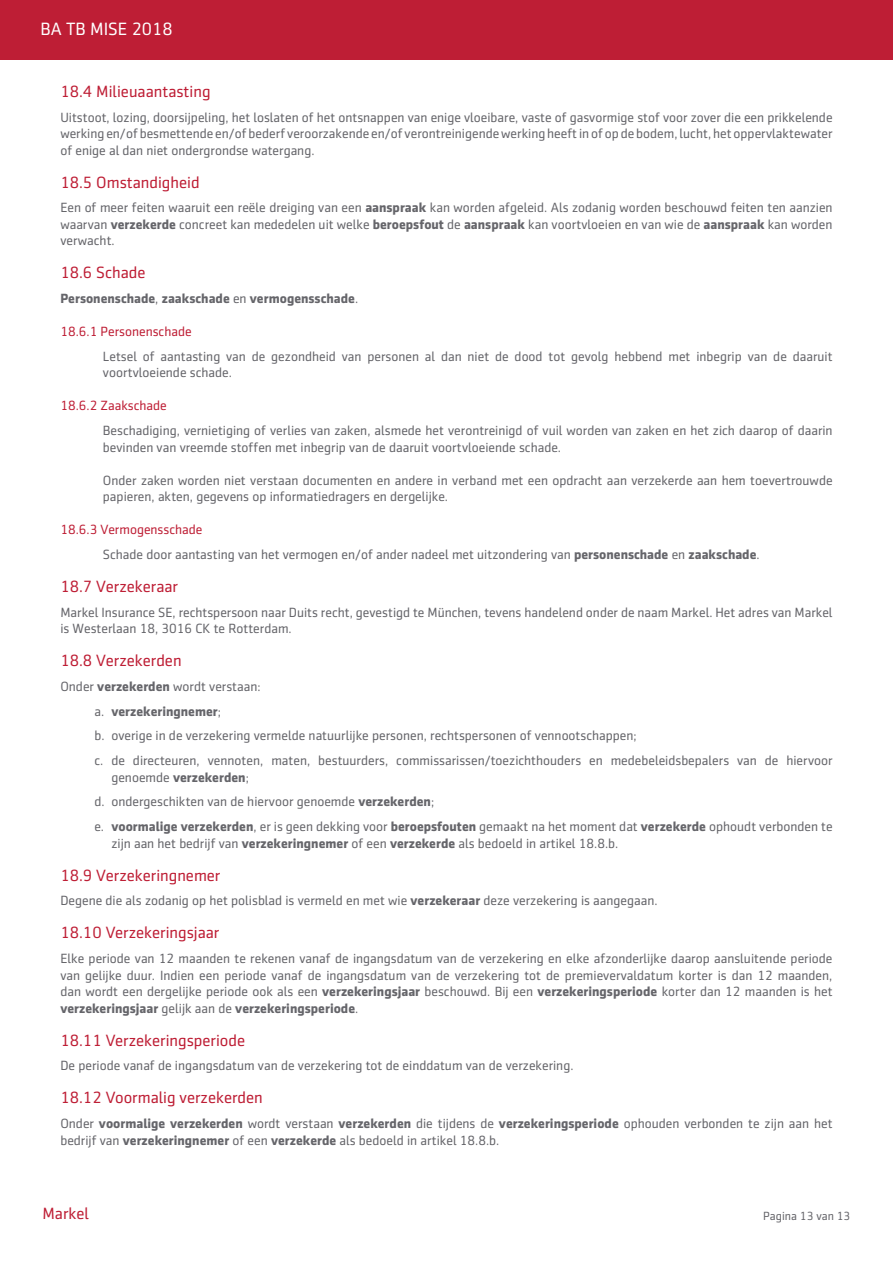
<style>
.page{position:relative;width:893px;height:1263px;background:#fff}
.page>*{position:absolute;margin:0;border:0;box-sizing:border-box;transform-origin:0 0}
.Überschrift_13_20_bo{font:18px "Sentico Sans DT";color:#fff}
._1_1_Unter{font:16.5px "Sentico Sans DT";color:#be1e35}
.Standard_Text{font:13.5px/16.5px "Sentico Sans DT";color:#65656a;text-align:justify}
.Eingerückt_4{font:13.5px/16.5px "Sentico Sans DT";color:#65656a}
.Standard_Text-2{font:700 13.5px "Sentico Sans DT";color:#65656a}
._1_1_1_Unter{font:13.5px "Sentico Sans DT";color:#be1e35}
.t1{font:12px "Sentico Sans DT";color:#65656a}
.s1{font-weight:700}
.s2{font-weight:400}
</style>
<div class="page">
<div style="left:0;top:0;width:893px;height:59px;background:#be1e35"></div>
<p class="Überschrift_13_20_bo" style="left:41px;top:19px;width:133px">BA TB MISE 2018</p>
<p class="_1_1_Unter" style="left:60px;top:82px;width:152px">18.4 Milieuaantasting</p>
<p class="Standard_Text" style="left:60px;top:109px;width:774px">Uitstoot, lozing, doorsijpeling, het loslaten of het ontsnappen van enige vloeibare, vaste of gasvormige stof voor zover die een prikkelende werking en/of besmettende en/of bederf veroorzakende en/of verontreinigende werking heeft in of op de bodem, lucht, het oppervlaktewater of enige al dan niet ondergrondse watergang.</p>
<p class="_1_1_Unter" style="left:60px;top:173px;width:141px">18.5 Omstandigheid</p>
<p class="Standard_Text" style="left:60px;top:199px;width:774px">Een of meer feiten waaruit een reële dreiging van een <span class="s1">aanspraak</span> kan worden afgeleid. Als zodanig worden beschouwd feiten ten aanzien waarvan <span class="s1">verzekerde</span> concreet kan mededelen uit welke <span class="s1">beroepsfout</span> de <span class="s1">aanspraak</span> kan voortvloeien en van wie de <span class="s1">aanspraak</span> kan worden verwacht.</p>
<p class="_1_1_Unter" style="left:60px;top:264px;width:87px">18.6 Schade</p>
<p class="Standard_Text-2" style="left:60px;top:291px;width:299px">Personenschade<span class="s2">,</span> zaakschade <span class="s2">en</span> vermogensschade<span class="s2">.</span></p>
<p class="_1_1_1_Unter" style="left:60px;top:324px;width:133px">18.6.1 Personenschade</p>
<p class="Eingerückt_4" style="left:103px;top:348px;width:731px">Letsel of aantasting van de gezondheid van personen al dan niet de dood tot gevolg hebbend met inbegrip van de daaruit voortvloeiende schade.</p>
<p class="_1_1_1_Unter" style="left:60px;top:398px;width:108px">18.6.2 Zaakschade</p>
<p class="Eingerückt_4" style="left:103px;top:422px;width:731px">Beschadiging, vernietiging of verlies van zaken, alsmede het verontreinigd of vuil worden van zaken en het zich daarop of daarin bevinden van vreemde stoffen met inbegrip van de daaruit voortvloeiende schade.</p>
<p class="Eingerückt_4" style="left:103px;top:472px;width:731px">Onder zaken worden niet verstaan documenten en andere in verband met een opdracht aan verzekerde aan hem toevertrouwde papieren, akten, gegevens op informatiedragers en dergelijke.</p>
<p class="_1_1_1_Unter" style="left:60px;top:522px;width:144px">18.6.3 Vermogensschade</p>
<p class="Eingerückt_4" style="left:103px;top:546px;width:658px">Schade door aantasting van het vermogen en/of ander nadeel met uitzondering van <span class="s1">personenschade</span> en <span class="s1">zaakschade</span>.</p>
<p class="_1_1_Unter" style="left:60px;top:577px;width:119px">18.7 Verzekeraar</p>
<p class="Standard_Text" style="left:60px;top:604px;width:774px">Markel Insurance SE, rechtspersoon naar Duits recht, gevestigd te München, tevens handelend onder de naam Markel. Het adres van Markel</p>
<p class="Standard_Text" style="left:60px;top:620px;width:233px">is Westerlaan 18, 3016 CK te Rotterdam.</p>
<p class="_1_1_Unter" style="left:60px;top:651px;width:123px">18.8 Verzekerden</p>
<p class="Standard_Text" style="left:60px;top:678px;width:202px">Onder <span class="s1">verzekerden</span> wordt verstaan:</p>
<p class="Standard_Text-2" style="left:94px;top:703px;width:128px"><span class="s2">a.</span> verzekeringnemer<span class="s2">;</span></p>
<p class="Standard_Text" style="left:94px;top:727px;width:544px">b. overige in de verzekering vermelde natuurlijke personen, rechtspersonen of vennootschappen;</p>
<p class="Standard_Text" style="left:111px;top:752px;width:723px;text-indent:-17px">c. de directeuren, vennoten, maten, bestuurders, commissarissen/toezichthouders en medebeleidsbepalers van de hiervoor genoemde <span class="s1">verzekerden</span>;</p>
<p class="Standard_Text" style="left:94px;top:793px;width:341px">d. ondergeschikten van de hiervoor genoemde <span class="s1">verzekerden</span>;</p>
<p class="Standard_Text" style="left:111px;top:818px;width:723px;text-indent:-17px">e. <span class="s1">voormalige verzekerden</span>, er is geen dekking voor <span class="s1">beroepsfouten</span> gemaakt na het moment dat <span class="s1">verzekerde</span> ophoudt verbonden te zijn aan het bedrijf van <span class="s1">verzekeringnemer</span> of een <span class="s1">verzekerde</span> als bedoeld in artikel 18.8.b.</p>
<p class="_1_1_Unter" style="left:60px;top:866px;width:162px">18.9 Verzekeringnemer</p>
<p class="Standard_Text" style="left:60px;top:892px;width:599px">Degene die als zodanig op het polisblad is vermeld en met wie <span class="s1">verzekeraar</span> deze verzekering is aangegaan.</p>
<p class="_1_1_Unter" style="left:60px;top:924px;width:161px">18.10 Verzekeringsjaar</p>
<p class="Standard_Text" style="left:60px;top:950px;width:774px">Elke periode van 12 maanden te rekenen vanaf de ingangsdatum van de verzekering en elke afzonderlijke daarop aansluitende periode van gelijke duur. Indien een periode vanaf de ingangsdatum van de verzekering tot de premievervaldatum korter is dan 12 maanden, dan wordt een dergelijke periode ook als een <span class="s1">verzekeringsjaar</span> beschouwd. Bij een <span class="s1">verzekeringsperiode</span> korter dan 12 maanden is het <span class="s1">verzekeringsjaar</span> gelijk aan de <span class="s1">verzekeringsperiode</span>.</p>
<p class="_1_1_Unter" style="left:60px;top:1031px;width:186px">18.11 Verzekeringsperiode</p>
<p class="Standard_Text" style="left:60px;top:1057px;width:515px">De periode vanaf de ingangsdatum van de verzekering tot de einddatum van de verzekering.</p>
<p class="_1_1_Unter" style="left:60px;top:1089px;width:204px">18.12 Voormalig verzekerden</p>
<p class="Standard_Text" style="left:60px;top:1115px;width:774px">Onder <span class="s1">voormalige verzekerden</span> wordt verstaan <span class="s1">verzekerden</span> die tijdens de <span class="s1">verzekeringsperiode</span> ophouden verbonden te zijn aan het bedrijf van <span class="s1">verzekeringnemer</span> of een <span class="s1">verzekerde</span> als bedoeld in artikel 18.8.b.</p>
<p class="_1_1_Unter" style="left:43px;top:1204px;width:48px">Markel</p>
<p class="t1" style="left:763px;top:1210px;width:89px">Pagina 13 van 13</p>
</div>
